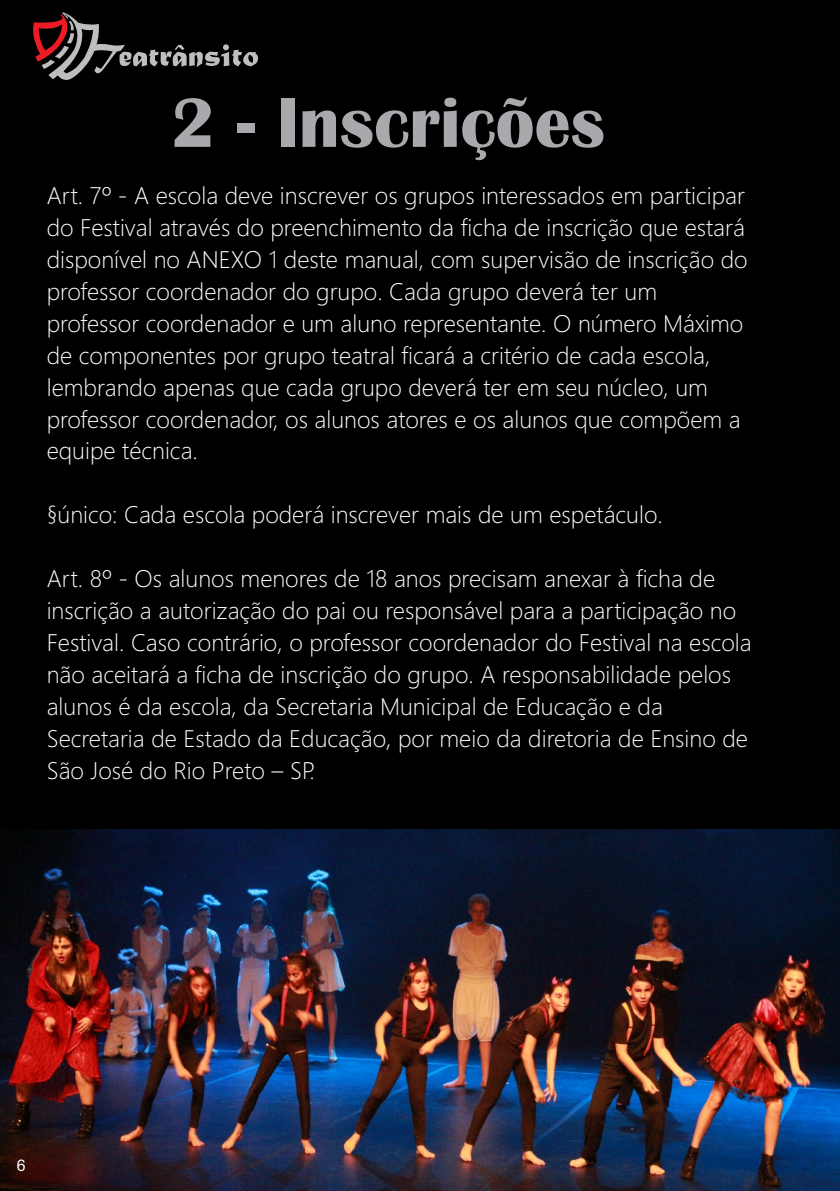
<style>
.page{position:relative;width:840px;height:1191px;background:#fff}
.page>*{position:absolute;margin:0;border:0;box-sizing:border-box;transform-origin:0 0}
.t1{font:700 72px "Britannic";color:#a7a9ac}
.t2{font:300 24px/32px "Segoe UI";color:#fff}
.t3{font:16px "Arial";color:#fff}
</style>
<div class="page">
<div style="left:0;top:0;width:839px;height:1191px;background:#000"></div>
<img style="left:0;top:829px;width:839px;height:361px">
<svg style="left:33px;top:13px;width:225px;height:67px"></svg>
<h1 class="t1" style="left:171px;top:98px;width:435px">2 - Inscrições</h1>
<p class="t2" style="left:47px;top:182px;width:702px">Art. 7º - A escola deve inscrever os grupos interessados em participar do Festival através do preenchimento da ficha de inscrição que estará disponível no ANEXO 1 deste manual, com supervisão de inscrição do professor coordenador do grupo. Cada grupo deverá ter um professor coordenador e um aluno representante. O número Máximo de componentes por grupo teatral ficará a critério de cada escola, lembrando apenas que cada grupo deverá ter em seu núcleo, um professor coordenador, os alunos atores e os alunos que compõem a equipe técnica.</p>
<p class="t2" style="left:47px;top:501px;width:617px">§único: Cada escola poderá inscrever mais de um espetáculo.</p>
<p class="t2" style="left:47px;top:565px;width:706px">Art. 8º - Os alunos menores de 18 anos precisam anexar à ficha de inscrição a autorização do pai ou responsável para a participação no Festival. Caso contrário, o professor coordenador do Festival na escola não aceitará a ficha de inscrição do grupo. A responsabilidade pelos alunos é da escola, da Secretaria Municipal de Educação e da Secretaria de Estado da Educação, por meio da diretoria de Ensino de São José do Rio Preto – SP.</p>
<p class="t3" style="left:17px;top:1159px;width:10px">6</p>
</div>
